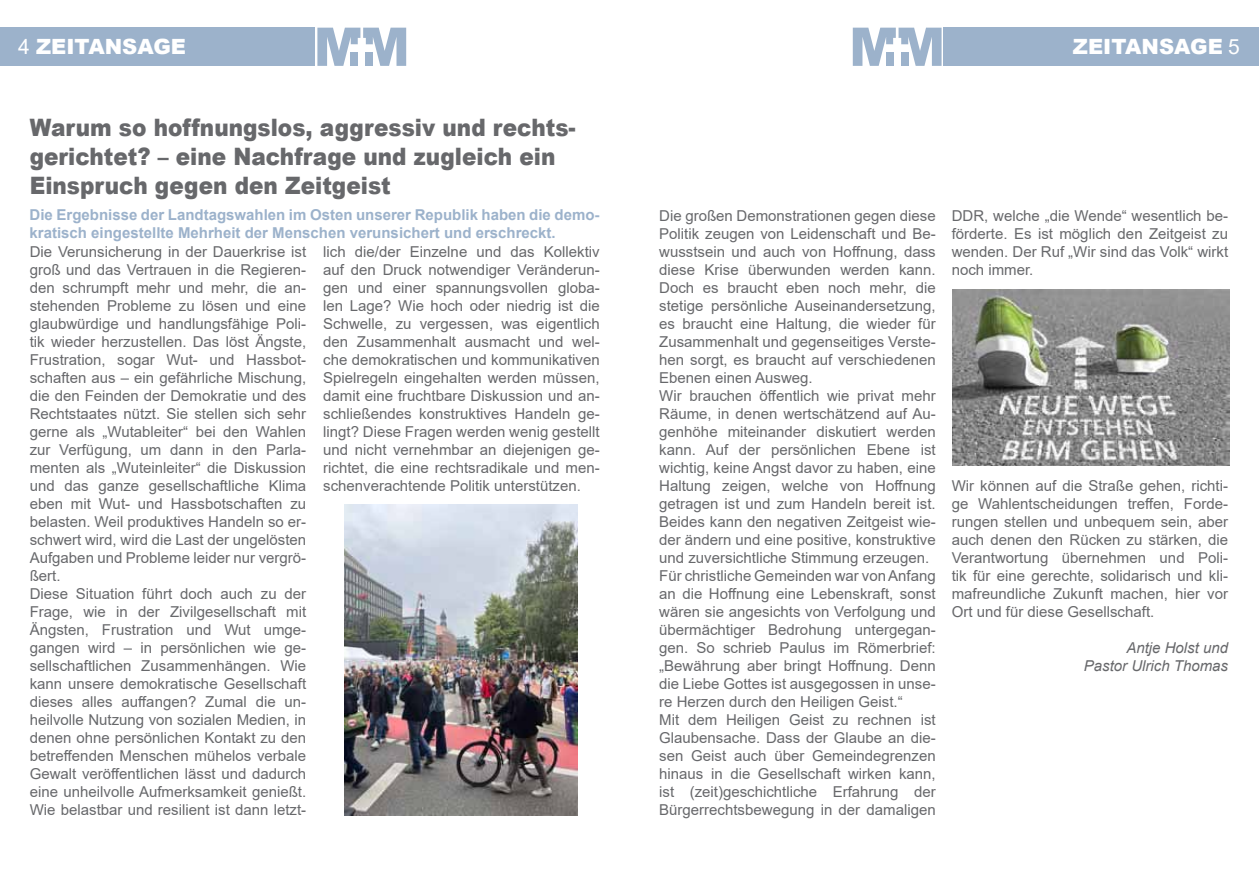
<style>
.page{position:relative;width:1259px;height:893px;background:#fff}
.page>*{position:absolute;margin:0;border:0;box-sizing:border-box;transform-origin:0 0}
.t1{font:900 24px/28.8px "Arial";color:#67686b;scale:.9 1}
.t2{font:900 21px "Arial";color:#fff}
.t3{font:15px/18px "Arial";color:#67686b;text-align:justify}
.t4{font:700 15px/18px "Arial";color:#9cb2cb}
.t5{font:italic 15px/18px "Arial";color:#67686b;text-align:right}
.s1{font-weight:400}
</style>
<div class="page">
<div style="left:0;top:28px;width:315px;height:38px;background:#9cb2cb"></div>
<div style="left:944px;top:28px;width:315px;height:38px;background:#9cb2cb"></div>
<svg style="left:317px;top:28px;width:89px;height:38px"></svg>
<div style="left:366px;top:52px;width:7px;height:14px;background:#9cb2cb"></div>
<svg style="left:853px;top:28px;width:88px;height:38px"></svg>
<div style="left:901px;top:52px;width:7px;height:14px;background:#9cb2cb"></div>
<img style="left:952px;top:289px;width:277px;height:177px">
<img style="left:345px;top:505px;width:233px;height:310px">
<h2 class="t2" style="left:18px;top:32px;width:169px"><span class="s1">4</span> ZEITANSAGE</h2>
<h2 class="t2" style="left:1073px;top:32px;width:168px">ZEITANSAGE <span class="s1">5</span></h2>
<h1 class="t1" style="left:30px;top:113px;width:608px">Warum so hoffnungslos, aggressiv und rechts&shy;gerichtet? – eine Nachfrage und zugleich ein<br>Einspruch gegen den Zeitgeist</h1>
<p class="t4" style="left:30px;top:206px;width:571px">Die Ergebnisse der Landtagswahlen im Osten unserer Republik haben die demo&shy;kratisch eingestellte Mehrheit der Menschen verunsichert und erschreckt.</p>
<p class="t3" style="left:30px;top:243px;width:278px;text-align:left">Die Verunsicherung in der Dauerkrise ist groß und das Vertrauen in die Regieren&shy;den schrumpft mehr und mehr, die an&shy;stehenden Probleme zu lösen und eine glaubwürdige und handlungsfähige Poli&shy;tik wieder herzustellen. Das löst Ängste, Frustration, sogar Wut- und Hassbot&shy;schaften aus – ein gefährliche Mischung, die den Feinden der Demokratie und des Rechtstaates nützt. Sie stellen sich sehr gerne als „Wutableiter“ bei den Wahlen zur Verfügung, um dann in den Parla&shy;menten als „Wuteinleiter“ die Diskussion und das ganze gesellschaftliche Klima eben mit Wut- und Hassbotschaften zu belasten. Weil produktives Handeln so er&shy;schwert wird, wird die Last der ungelösten Aufgaben und Probleme leider nur vergrö&shy;ßert.<br>Diese Situation führt doch auch zu der Frage, wie in der Zivilgesellschaft mit Ängsten, Frustration und Wut umge&shy;gangen wird – in persönlichen wie ge&shy;sellschaftlichen Zusammenhängen. Wie kann unsere demokratische Gesellschaft dieses alles auffangen? Zumal die un&shy;heilvolle Nutzung von sozialen Medien, in denen ohne persönlichen Kontakt zu den betreffenden Menschen mühelos verbale Gewalt veröffentlichen lässt und dadurch eine unheilvolle Aufmerksamkeit genießt.<br>Wie belastbar und resilient ist dann letzt-</p>
<p class="t3" style="left:323px;top:243px;width:278px">lich die/der Einzelne und das Kollektiv auf den Druck notwendiger Veränderun&shy;gen und einer spannungsvollen globa&shy;len Lage? Wie hoch oder niedrig ist die Schwelle, zu vergessen, was eigentlich den Zusammenhalt ausmacht und wel&shy;che demokratischen und kommunikativen Spielregeln eingehalten werden müssen, damit eine fruchtbare Diskussion und an&shy;schließendes konstruktives Handeln ge&shy;lingt? Diese Fragen werden wenig gestellt und nicht vernehmbar an diejenigen ge&shy;richtet, die eine rechtsradikale und men&shy;schenverachtende Politik unterstützen.</p>
<p class="t3" style="left:659px;top:207px;width:278px;text-align:left">Die großen Demonstrationen gegen diese Politik zeugen von Leidenschaft und Be&shy;wusstsein und auch von Hoffnung, dass diese Krise überwunden werden kann.<br>Doch es braucht eben noch mehr, die stetige persönliche Auseinandersetzung, es braucht eine Haltung, die wieder für Zusammenhalt und gegenseitiges Verste&shy;hen sorgt, es braucht auf verschiedenen Ebenen einen Ausweg.<br>Wir brauchen öffentlich wie privat mehr Räume, in denen wertschätzend auf Au&shy;genhöhe miteinander diskutiert werden kann. Auf der persönlichen Ebene ist wichtig, keine Angst davor zu haben, eine Haltung zeigen, welche von Hoffnung getragen ist und zum Handeln bereit ist.<br>Beides kann den negativen Zeitgeist wie&shy;der ändern und eine positive, konstruktive und zuversichtliche Stimmung erzeugen.<br>Für christliche Gemeinden war von Anfang an die Hoffnung eine Lebenskraft, sonst wären sie angesichts von Verfolgung und übermächtiger Bedrohung untergegan&shy;gen. So schrieb Paulus im Römerbrief: „Bewährung aber bringt Hoffnung. Denn die Liebe Gottes ist ausgegossen in unse&shy;re Herzen durch den Heiligen Geist.“<br>Mit dem Heiligen Geist zu rechnen ist Glaubensache. Dass der Glaube an die&shy;sen Geist auch über Gemeindegrenzen hinaus in die Gesellschaft wirken kann, ist (zeit)geschichtliche Erfahrung der Bürgerrechtsbewegung in der damaligen</p>
<p class="t3" style="left:951px;top:207px;width:278px">DDR, welche „die Wende“ wesentlich be&shy;förderte. Es ist möglich den Zeitgeist zu wenden. Der Ruf „Wir sind das Volk“ wirkt noch immer.</p>
<p class="t3" style="left:951px;top:477px;width:278px">Wir können auf die Straße gehen, richti&shy;ge Wahlentscheidungen treffen, Forde&shy;rungen stellen und unbequem sein, aber auch denen den Rücken zu stärken, die Verantwortung übernehmen und Poli&shy;tik für eine gerechte, solidarisch und kli&shy;mafreundliche Zukunft machen, hier vor Ort und für diese Gesellschaft.</p>
<p class="t5" style="left:1084px;top:639px;width:146px">Antje Holst und<br>Pastor Ulrich Thomas</p>
</div>
